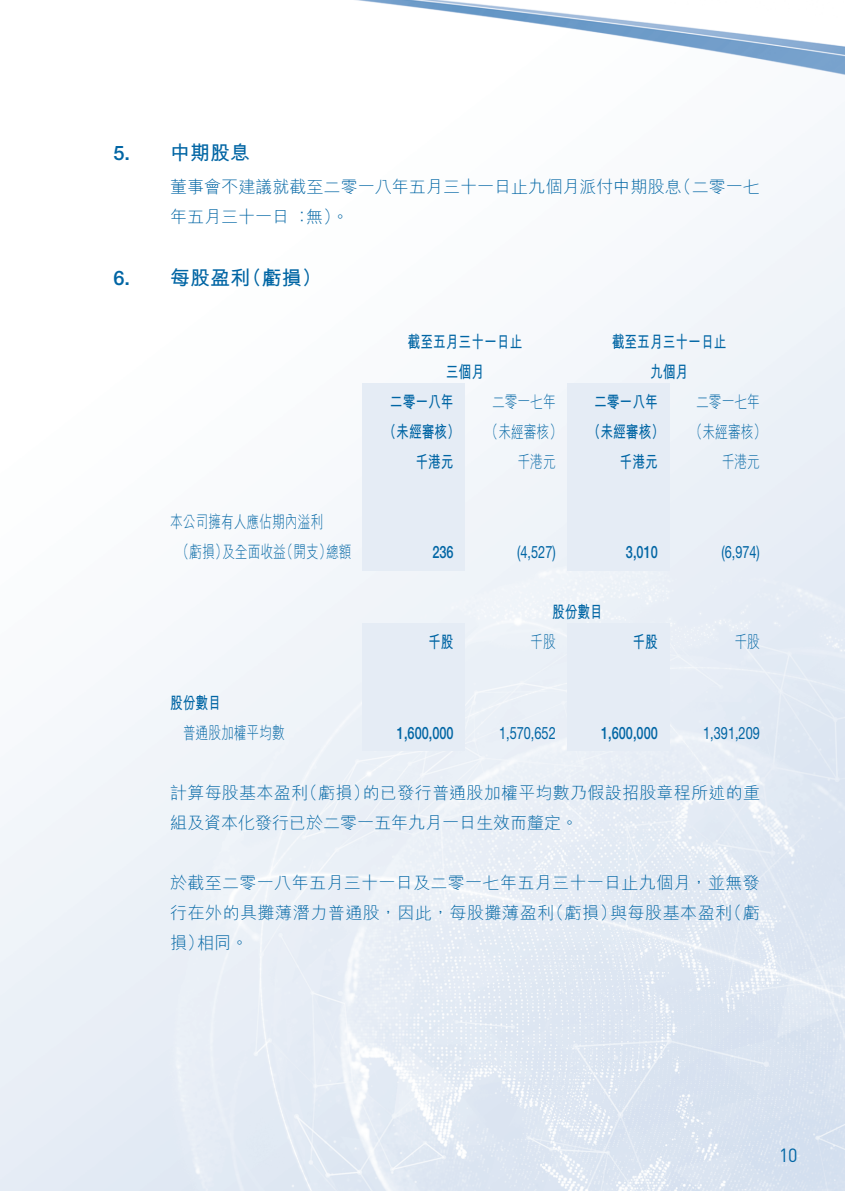
<style>
.page{position:relative;width:845px;height:1191px;background:#fff}
.page>*{position:absolute;margin:0;border:0;box-sizing:border-box;transform-origin:0 0}
.Subhead_1{font:700 20px "M Hei HK";color:#0065a4}
.Subhead_1-2{font:500 20px "Helvetica Neue LT Std";color:#0065a4}
.t1{font:18.8px "DIN";color:#0065a4;scale:.95 1}
.Body_Text{font:300 17px/30px "M Hei HK";letter-spacing:.005em;color:#0065a4}
.Body_Text-2{font:300 17px "M Hei HK";letter-spacing:.005em;color:#0065a4;scale:.75 1}
.Table_2_Colume{font:700 17px "M Hei HK";color:#0065a4;scale:.75 1}
.Body_Text-3{font:700 17px "M Hei HK";color:#0065a4;scale:.75 1}
.Table_2_Colume-2{font:17px "Helvetica Neue LT Std";color:#0065a4;scale:.75 1}
.Body_Text-4{font:300 17px/30px "M Hei HK";letter-spacing:.03em;color:#0065a4}
.Table_2_Colume-3{font:300 17px "M Hei HK";color:#0065a4;scale:.75 1}
.Table_2_Colume-4{font:500 17px "Helvetica Neue LT Std";color:#0065a4;scale:.75 1}
</style>
<div class="page">
<img style="left:1px;top:0;width:844px;height:1191px">
<div style="left:363px;top:623px;width:102px;height:127px;background:#e5ecf5"></div>
<div style="left:567px;top:623px;width:102px;height:127px;background:#e5ecf5"></div>
<div style="left:363px;top:383px;width:102px;height:187px;background:#e5ecf5"></div>
<div style="left:567px;top:383px;width:102px;height:187px;background:#e5ecf5"></div>
<p class="Subhead_1-2" style="left:113px;top:141px;width:18px">5.</p>
<p class="Subhead_1-2" style="left:113px;top:266px;width:18px">6.</p>
<p class="Subhead_1" style="left:170px;top:138px;width:81px">中期股息</p>
<p class="Body_Text" style="left:306px;top:171px;width:377px;text-indent:-136px">董事會不建議就截至二零一八年五月三十一日止九個月派付中期股息無。(</p>
<p class="Body_Text" style="left:674px;top:171px;width:87px">（二零一七</p>
<p class="Body_Text" style="left:170px;top:201px;width:142px">年五月三十一日 ︰</p>
<p class="Subhead_1" style="left:170px;top:263px;width:81px">每股盈利</p>
<p class="Subhead_1" style="left:242px;top:263px;width:81px">（虧損(</p>
<p class="Body_Text-2" style="left:170px;top:513px;width:205px">本公司擁有人應佔期內溢利</p>
<p class="Table_2_Colume-3" style="left:176px;top:543px;width:147px">（虧損及全面收益</p>
<p class="Table_2_Colume-3" style="left:215px;top:543px;width:18px">）</p>
<p class="Table_2_Colume-3" style="left:280px;top:543px;width:96px">（開支總額</p>
<p class="Table_2_Colume-3" style="left:319px;top:543px;width:18px">）</p>
<p class="Body_Text-3" style="left:170px;top:690px;width:69px">股份數目</p>
<p class="Table_2_Colume-3" style="left:183px;top:723px;width:137px">普通股加權平均數</p>
<p class="Table_2_Colume" style="left:408px;top:330px;width:154px">截至五月三十一日止</p>
<p class="Table_2_Colume" style="left:612px;top:330px;width:154px">截至五月三十一日止</p>
<p class="Table_2_Colume" style="left:446px;top:360px;width:52px">三個月</p>
<p class="Table_2_Colume" style="left:650px;top:360px;width:52px">九個月</p>
<p class="Body_Text-3" style="left:390px;top:390px;width:86px">二零一八年</p>
<p class="Body_Text-2" style="left:492px;top:393px;width:87px">二零一七年</p>
<p class="Body_Text-3" style="left:594px;top:390px;width:86px">二零一八年</p>
<p class="Body_Text-2" style="left:696px;top:393px;width:86px">二零一七年</p>
<p class="Body_Text-3" style="left:383px;top:420px;width:103px">（未經審核）</p>
<p class="Body_Text-2" style="left:485px;top:423px;width:104px">（未經審核）</p>
<p class="Body_Text-3" style="left:588px;top:420px;width:103px">（未經審核）</p>
<p class="Body_Text-2" style="left:690px;top:423px;width:103px">（未經審核(</p>
<p class="Body_Text-3" style="left:415px;top:450px;width:52px">千港元</p>
<p class="Body_Text-2" style="left:517px;top:453px;width:52px">千港元</p>
<p class="Body_Text-3" style="left:619px;top:450px;width:52px">千港元</p>
<p class="Body_Text-2" style="left:721px;top:453px;width:52px">千港元</p>
<p class="Table_2_Colume-4" style="left:432px;top:542px;width:30px">236</p>
<p class="Table_2_Colume-2" style="left:517px;top:542px;width:53px">)4,527(</p>
<p class="Table_2_Colume-4" style="left:626px;top:542px;width:44px">3,010</p>
<p class="Table_2_Colume-2" style="left:721px;top:542px;width:53px">)6,974(</p>
<p class="Table_2_Colume" style="left:428px;top:630px;width:35px">千股</p>
<p class="Table_2_Colume-4" style="left:397px;top:722px;width:77px">1,600,000</p>
<p class="Table_2_Colume" style="left:552px;top:600px;width:69px">股份數目</p>
<p class="Table_2_Colume-3" style="left:530px;top:633px;width:35px">千股</p>
<p class="Table_2_Colume" style="left:632px;top:630px;width:35px">千股</p>
<p class="Table_2_Colume-2" style="left:499px;top:722px;width:77px">1,570,652</p>
<p class="Table_2_Colume-4" style="left:601px;top:722px;width:77px">1,600,000</p>
<p class="Table_2_Colume-3" style="left:734px;top:633px;width:35px">千股</p>
<p class="Table_2_Colume-2" style="left:703px;top:722px;width:77px">1,391,209</p>
<p class="Body_Text" style="left:301px;top:777px;width:70px">（虧損）</p>
<p class="Body_Text" style="left:170px;top:777px;width:409px">計算每股基本盈利<br>組及資本化發行已於二零一五年九月一日生效而釐定。</p>
<p class="Body_Text" style="left:363px;top:777px;width:398px">的已發行普通股加權平均數乃假設招股章程所述的重</p>
<p class="Body_Text" style="left:170px;top:867px;width:591px;text-align:right">於截至二零一八年五月三十一日及二零一七年五月三十一日止九個月，並無發（虧</p>
<p class="Body_Text" style="left:547px;top:897px;width:71px">（虧損）</p>
<p class="Body_Text-4" style="left:197px;top:897px;width:359px;text-indent:-27px">行在外的具攤薄潛力普通股，因此，每股攤薄盈利相同。</p>
<p class="Body_Text-4" style="left:610px;top:897px;width:124px">與每股基本盈利</p>
<p class="Body_Text" style="left:170px;top:927px;width:35px">損）</p>
<p class="t1" style="left:779px;top:1143px;width:21px">10</p>
</div>
